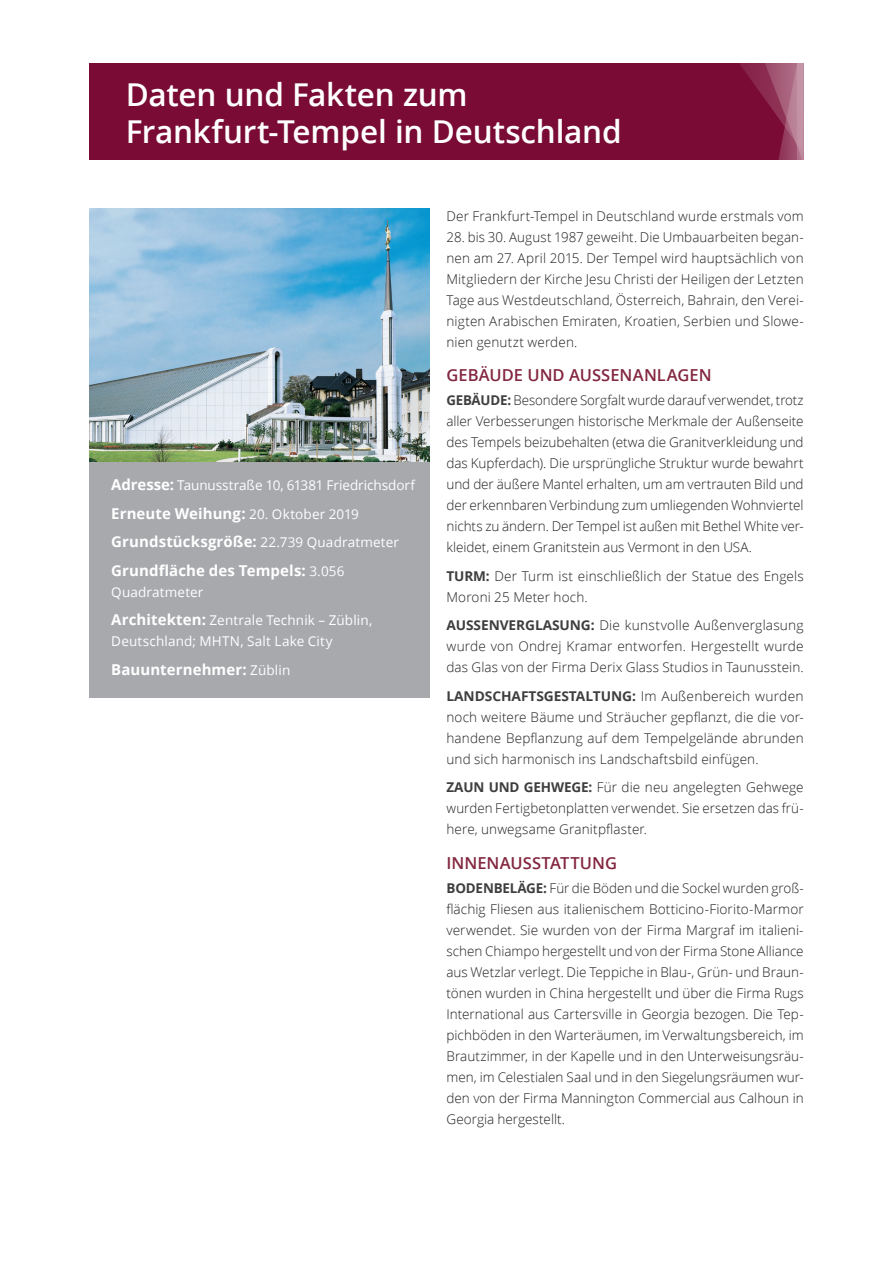
<style>
.page{position:relative;width:893px;height:1263px;background:#fff}
.page>*{position:absolute;margin:0;border:0;box-sizing:border-box;transform-origin:0 0}
.t1{font:600 31.5px/36.8px "Zoramlds Lat";letter-spacing:-.01em;color:#fff}
.t2{font:600 16.5px "Zoramlds Lat";color:#83263f}
.t3{font:700 15px "Zoramlds Lat";letter-spacing:.005em;color:#fff}
.t4{font:300 13.5px/21px "Zoramlds Lat";letter-spacing:.01em;color:#231f20;text-align:justify}
.t5{font:13.5px/28.5px "Zoramlds Lat";letter-spacing:.01em;color:#fff}
.s1{font-weight:700;font-size:15px}
.s2{font-weight:400;font-size:13.5px}
.s3{font-weight:700;color:#3e3e3f}
</style>
<div class="page">
<div style="left:89px;top:63px;width:715px;height:96px;background:#790b34"></div>
<svg style="left:739px;top:63px;width:58px;height:97px"></svg>
<svg style="left:797px;top:63px;width:7px;height:97px"></svg>
<div style="left:89px;top:461px;width:341px;height:237px;background:#a8a9ad"></div>
<img style="left:89px;top:208px;width:341px;height:253px">
<h1 class="t1" style="left:126px;top:77px;width:497px">Daten und Fakten zum<br>Frankfurt--Tempel in Deutschland</h1>
<p class="t5" style="left:111px;top:471px;width:305px"><span class="s1">Adresse:</span> Taunusstraße 10, 61381 Friedrichsdorf</p>
<p class="t3" style="left:111px;top:502px;width:249px">Erneute Weihung: <span class="s2">20. Oktober 2019</span></p>
<p class="t5" style="left:111px;top:528px;width:289px"><span class="s1">Grundstücksgröße:</span> 22.739 Quadratmeter</p>
<p class="t3" style="left:111px;top:559px;width:235px">Grundfläche des Tempels: <span class="s2">3.056</span></p>
<p class="t5" style="left:111px;top:577px;width:263px">Quadratmeter<br><span class="s1">Architekten:</span> Zentrale Technik – Züblin,</p>
<p class="t5" style="left:111px;top:627px;width:223px">Deutschland; MHTN, Salt Lake City</p>
<p class="t3" style="left:111px;top:658px;width:180px">Bauunternehmer: <span class="s2">Züblin</span></p>
<p class="t4" style="left:446px;top:205px;width:359px">Der Frankfurt-Tempel in Deutschland wurde erstmals vom</p>
<p class="t4" style="left:446px;top:226px;width:359px">28. bis 30. August 1987 geweiht. Die Umbauarbeiten began&shy;nen am 27. April 2015. Der Tempel wird hauptsächlich von Mitgliedern der Kirche Jesu Christi der Heiligen der Letzten Tage aus Westdeutschland, Österreich, Bahrain, den Verei&shy;nigten Arabischen Emiraten, Kroatien, Serbien und Slowe&shy;nien genutzt werden.</p>
<p class="t2" style="left:446px;top:363px;width:267px">GEBÄUDE UND AUSSENANLAGEN</p>
<p class="t4" style="left:446px;top:390px;width:359px"><span class="s3">GEBÄUDE:</span> Besondere Sorgfalt wurde darauf verwendet, trotz aller Verbesserungen historische Merkmale der Außenseite des Tempels beizubehalten (etwa die Granitverkleidung und das Kupferdach). Die ursprüngliche Struktur wurde bewahrt und der äußere Mantel erhalten, um am vertrauten Bild und der erkennbaren Verbindung zum umliegenden Wohnviertel nichts zu ändern. Der Tempel ist außen mit Bethel White ver&shy;kleidet, einem Granitstein aus Vermont in den USA.</p>
<p class="t4" style="left:446px;top:565px;width:359px"><span class="s3">TURM:</span> Der Turm ist einschließlich der Statue des Engels<br>Moroni 25 Meter hoch.</p>
<p class="t4" style="left:446px;top:615px;width:359px"><span class="s3">AUSSENVERGLASUNG:</span> Die kunstvolle Außenverglasung wurde von Ondrej Kramar entworfen. Hergestellt wurde das Glas von der Firma Derix Glass Studios in Taunusstein.</p>
<p class="t4" style="left:446px;top:685px;width:359px"><span class="s3">LANDSCHAFTSGESTALTUNG:</span> Im Außenbereich wurden noch weitere Bäume und Sträucher gepflanzt, die die vor&shy;handene Bepflanzung auf dem Tempelgelände abrunden und sich harmonisch ins Landschaftsbild einfügen.</p>
<p class="t4" style="left:446px;top:777px;width:359px"><span class="s3">ZAUN UND GEHWEGE:</span> Für die neu angelegten Gehwege wurden Fertigbetonplatten verwendet. Sie ersetzen das frü&shy;here, unwegsame Granitpflaster.</p>
<p class="t2" style="left:446px;top:850px;width:172px">INNENAUSSTATTUNG</p>
<p class="t4" style="left:446px;top:877px;width:359px"><span class="s3">BODENBELÄGE:</span> Für die Böden und die Sockel wurden groß&shy;flächig Fliesen aus italienischem Botticino-Fiorito-Marmor verwendet. Sie wurden von der Firma Margraf im italieni&shy;schen Chiampo hergestellt und von der Firma Stone Alliance aus Wetzlar verlegt. Die Teppiche in Blau-, Grün- und Braun&shy;tönen wurden in China hergestellt und über die Firma Rugs International aus Cartersville in Georgia bezogen. Die Tep&shy;pichböden in den Warteräumen, im Verwaltungsbereich, im Brautzimmer, in der Kapelle und in den Unterweisungsräu&shy;men, im Celestialen Saal und in den Siegelungsräumen wur&shy;den von der Firma Mannington Commercial aus Calhoun in Georgia hergestellt.</p>
</div>
